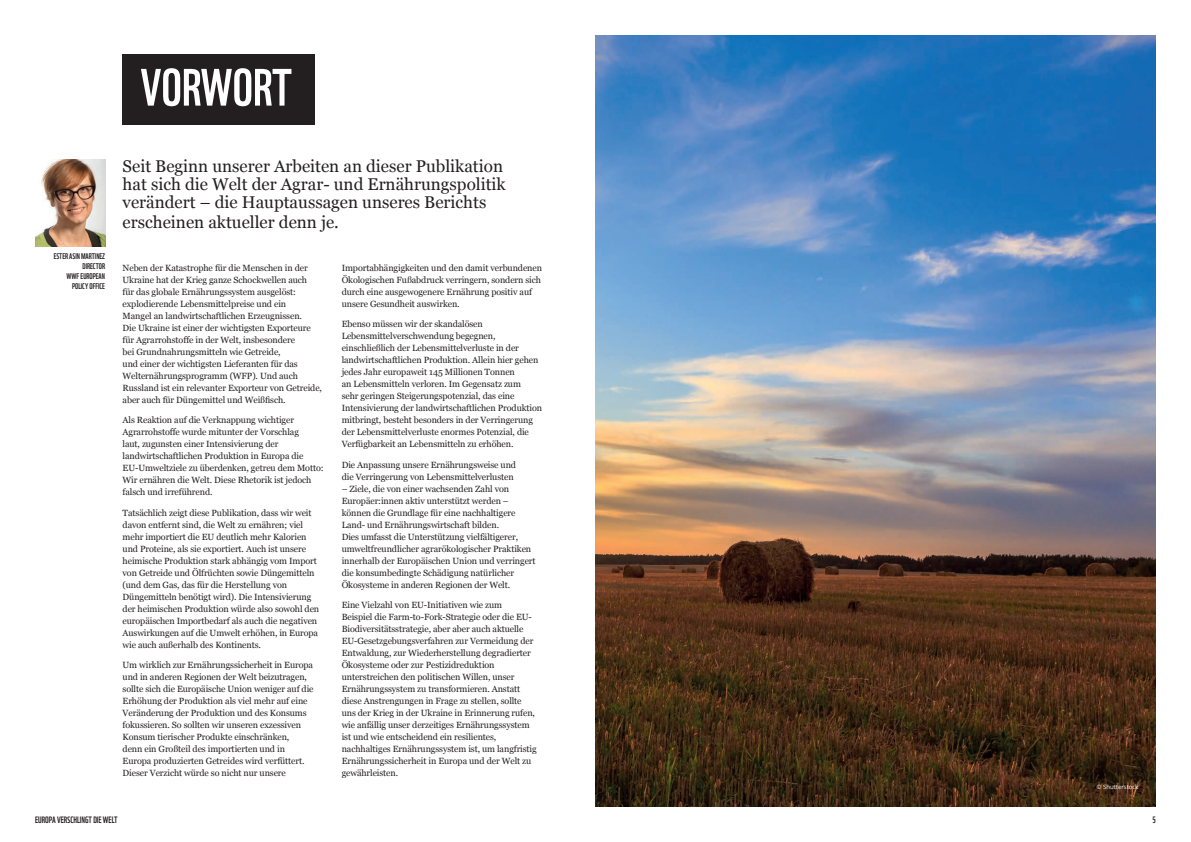
<style>
.page{position:relative;width:1191px;height:842px;background:#fff}
.page>*{position:absolute;margin:0;border:0;box-sizing:border-box;transform-origin:0 0}
.t1{font:51px "WWF";color:#fff}
.t2{font:17px/18px "Georgia";color:#231f20}
.t3{font:9px/12px "Georgia";letter-spacing:-.01em;color:#231f20}
.t4{font:9px "WWF";color:#231f20}
.t5{font:8px/10px "WWF";color:#231f20;text-align:right}
.t6{font:6px "Open Sans";color:#fff}
</style>
<div class="page">
<div style="left:123px;top:54px;width:192px;height:70px;background:#231f20"></div>
<img style="left:595px;top:35px;width:561px;height:772px">
<img style="left:35px;top:160px;width:70px;height:86px">
<h1 class="t1" style="left:140px;top:47px;width:153px">VORWORT</h1>
<p class="t5" style="left:54px;top:251px;width:53px">ESTER ASIN MARTINEZ<br>DIRECTOR<br>WWF EUROPEAN<br>POLICY OFFICE</p>
<h2 class="t2" style="left:123px;top:156px;width:384px">Seit Beginn unserer Arbeiten an dieser Publikation hat sich die Welt der Agrar- und Ernährungspolitik verändert – die Hauptaussagen unseres Berichts</h2>
<h2 class="t2" style="left:123px;top:212px;width:218px">erscheinen aktueller denn je.</h2>
<p class="t3" style="left:123px;top:261px;width:201px">Neben der Katastrophe für die Menschen in der Ukraine hat der Krieg ganze Schockwellen auch<br>für das globale Ernährungssystem ausgelöst: explodierende Lebensmittelpreise und ein<br>Mangel an landwirtschaftlichen Erzeugnissen.<br>Die Ukraine ist einer der wichtigsten Exporteure für Agrarrohstoffe in der Welt, insbesondere<br>bei Grundnahrungsmitteln wie Getreide,<br>und einer der wichtigsten Lieferanten für das Welternährungsprogramm (WFP). Und auch Russland ist ein relevanter Exporteur von Getreide, aber auch für Düngemittel und Weißfisch.</p>
<p class="t3" style="left:123px;top:414px;width:202px">Als Reaktion auf die Verknappung wichtiger Agrarrohstoffe wurde mitunter der Vorschlag<br>laut, zugunsten einer Intensivierung der landwirtschaftlichen Produktion in Europa die EU-Umweltziele zu überdenken, getreu dem Motto:<br>Wir ernähren die Welt. Diese Rhetorik ist jedoch falsch und irreführend.</p>
<p class="t3" style="left:123px;top:506px;width:198px">Tatsächlich zeigt diese Publikation, dass wir weit davon entfernt sind, die Welt zu ernähren; viel mehr importiert die EU deutlich mehr Kalorien und Proteine, als sie exportiert. Auch ist unsere heimische Produktion stark abhängig vom Import von Getreide und Ölfrüchten sowie Düngemitteln (und dem Gas, das für die Herstellung von Düngemitteln benötigt wird). Die Intensivierung der heimischen Produktion würde also sowohl den europäischen Importbedarf als auch die negativen Auswirkungen auf die Umwelt erhöhen, in Europa wie auch außerhalb des Kontinents.</p>
<p class="t3" style="left:123px;top:659px;width:192px">Um wirklich zur Ernährungssicherheit in Europa und in anderen Regionen der Welt beizutragen, sollte sich die Europäische Union weniger auf die Erhöhung der Produktion als viel mehr auf eine Veränderung der Produktion und des Konsums fokussieren. So sollten wir unseren exzessiven Konsum tierischer Produkte einschränken,<br>denn ein Großteil des importierten und in Europa produzierten Getreides wird verfüttert.<br>Dieser Verzicht würde so nicht nur unsere</p>
<p class="t3" style="left:342px;top:261px;width:202px">Importabhängigkeiten und den damit verbundenen Ökologischen Fußabdruck verringern, sondern sich durch eine ausgewogenere Ernährung positiv auf unsere Gesundheit auswirken.</p>
<p class="t3" style="left:342px;top:318px;width:202px">Ebenso müssen wir der skandalösen Lebensmittelverschwendung begegnen, einschließlich der Lebensmittelverluste in der landwirtschaftlichen Produktion. Allein hier gehen jedes Jahr europaweit 145 Millionen Tonnen<br>an Lebensmitteln verloren. Im Gegensatz zum<br>sehr geringen Steigerungspotenzial, das eine Intensivierung der landwirtschaftlichen Produktion mitbringt, besteht besonders in der Verringerung der Lebensmittelverluste enormes Potenzial, die Verfügbarkeit an Lebensmitteln zu erhöhen.</p>
<p class="t3" style="left:342px;top:458px;width:176px">Die Anpassung unsere Ernährungsweise und die Verringerung von Lebensmittelverlusten</p>
<p class="t3" style="left:342px;top:482px;width:195px">– Ziele, die von einer wachsenden Zahl von Europäer:innen aktiv unterstützt werden – können die Grundlage für eine nachhaltigere Land- und Ernährungswirtschaft bilden.<br>Dies umfasst die Unterstützung vielfältigerer, umweltfreundlicher agrarökologischer Praktiken innerhalb der Europäischen Union und verringert die konsumbedingte Schädigung natürlicher Ökosysteme in anderen Regionen der Welt.</p>
<p class="t3" style="left:342px;top:599px;width:196px">Eine Vielzahl von EU-Initiativen wie zum<br>Beispiel die Farm-to-Fork-Strategie oder die EU-Biodiversitätsstrategie, aber aber auch aktuelle EU-Gesetzgebungsverfahren zur Vermeidung der Entwaldung, zur Wiederherstellung degradierter Ökosysteme oder zur Pestizidreduktion unterstreichen den politischen Willen, unser Ernährungssystem zu transformieren. Anstatt diese Anstrengungen in Frage zu stellen, sollte uns der Krieg in der Ukraine in Erinnerung rufen, wie anfällig unser derzeitiges Ernährungssystem ist und wie entscheidend ein resilientes, nachhaltiges Ernährungssystem ist, um langfristig Ernährungssicherheit in Europa und der Welt zu gewährleisten.</p>
<p class="t6" style="left:1096px;top:783px;width:43px">© Shutterstock</p>
<p class="t4" style="left:35px;top:813px;width:84px">EUROPA VERSCHLINGT DIE WELT</p>
<p class="t4" style="left:1152px;top:813px;width:5px">5</p>
</div>
